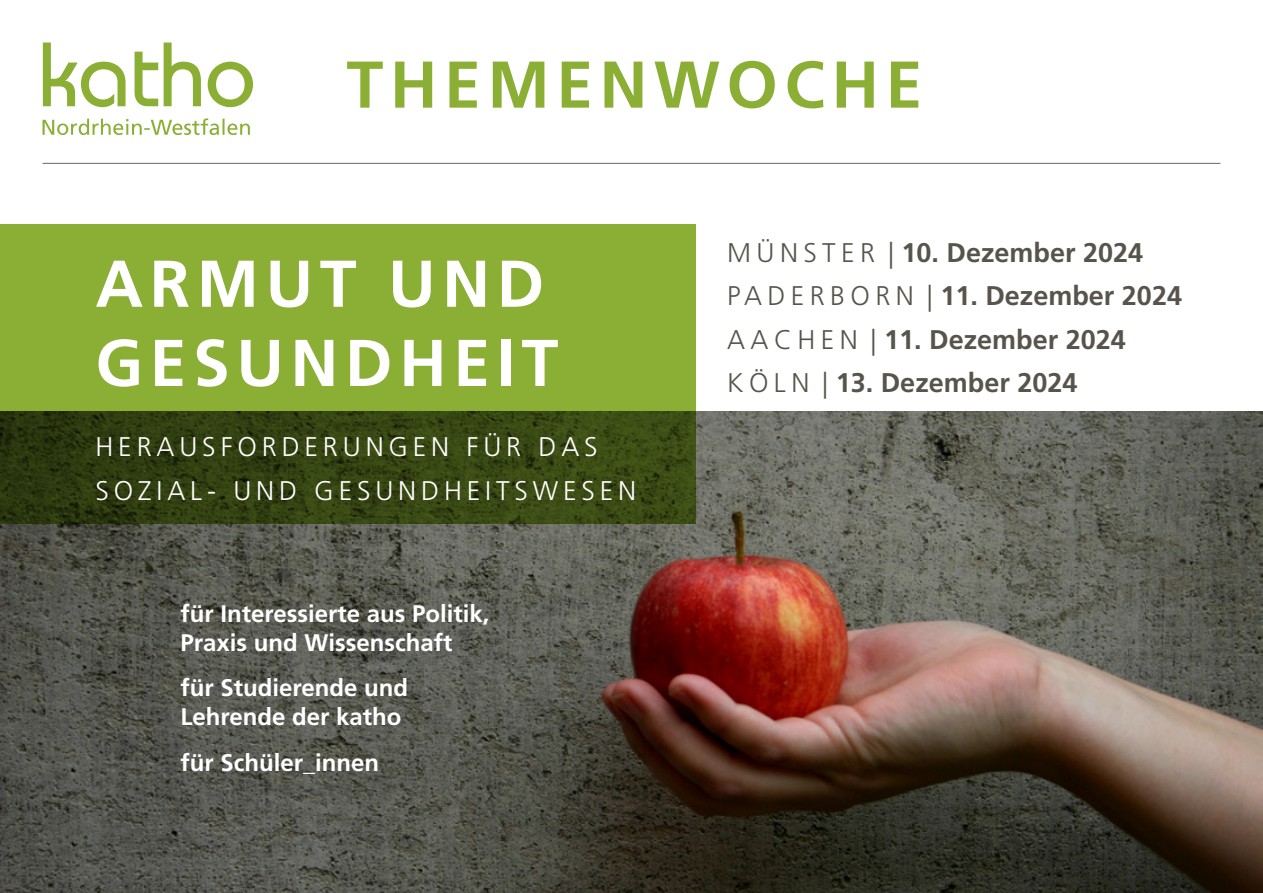
<style>
.page{position:relative;width:1263px;height:893px;background:#fff}
.page>*{position:absolute;margin:0;border:0;box-sizing:border-box;transform-origin:0 0}
.t1{font:700 66px/79.2px "Frutiger LT Std";letter-spacing:.1em;color:#fff}
.t2{font:700 66px "Frutiger LT Std";letter-spacing:.1em;color:#8baf35}
.t3{font:700 27px/43.5px "Frutiger LT Pro";color:#57544b}
.t4{font:300 27px/43.5px "Frutiger LT Pro";letter-spacing:.18em;color:#fff}
.t5{font:700 24px/28.8px "Frutiger LT Pro";color:#fff}
.s1{font-weight:300}
</style>
<div class="page">
<img style="left:0;top:411px;width:1263px;height:482px">
<hr style="left:43px;top:163px;width:1177px;height:1px;background:#6d6a63">
<svg style="left:43px;top:43px;width:210px;height:64px"></svg>
<svg style="left:43px;top:118px;width:207px;height:17px"></svg>
<svg style="left:0;top:224px;width:695px;height:300px;fill:#8baf35"></svg>
<h1 class="t2" style="left:347px;top:46px;width:577px">THEMENWOCHE</h1>
<h1 class="t1" style="left:95px;top:245px;width:464px">ARMUT UND<br>GESUNDHEIT</h1>
<p class="t4" style="left:95px;top:425px;width:542px">HERAUSFORDERUNGEN FÜR DAS<br>SOZIAL- UND GESUNDHEITSWESEN</p>
<p class="t5" style="left:180px;top:599px;width:310px">für Interessierte aus Politik,<br>Praxis und Wissenschaft</p>
<p class="t5" style="left:180px;top:674px;width:229px">für Studierende und<br>Lehrende der katho</p>
<p class="t5" style="left:180px;top:748px;width:200px">für Schüler_innen</p>
<p class="t3" style="left:727px;top:231px;width:456px"><span class="s1">M Ü N S T E R |</span> 10. Dezember 2024<br><span class="s1">PA D E R B O R N |</span> 11. Dezember 2024<br><span class="s1">A A C H E N |</span> 11. Dezember 2024<br><span class="s1">K Ö L N |</span> 13. Dezember 2024</p>
</div>
